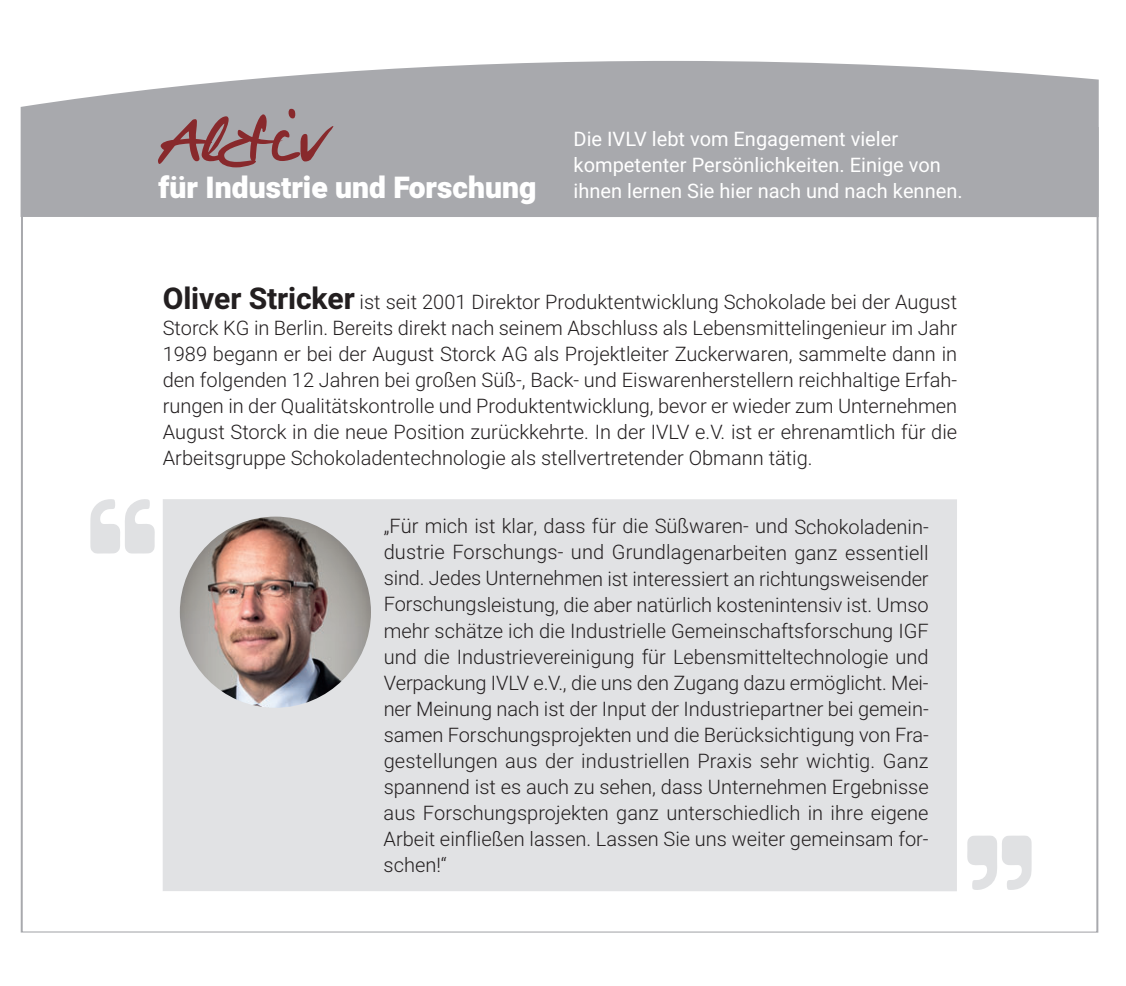
<style>
.page{position:relative;width:1126px;height:986px;background:#fff}
.page>*{position:absolute;margin:0;border:0;box-sizing:border-box;transform-origin:0 0}
.t1{font:71.8px "Alec Handwriting";color:#88292c}
.t2{font:900 30px "Heebo";color:#fff}
.t3{font:300 20px/26px "Heebo";color:#231f20;text-align:justify}
.t4{font:20px/26px "Heebo";color:#fff}
.s1{font-weight:700;font-size:30px}
</style>
<div class="page">
<svg style="left:21px;top:61px;width:1077px;height:156px;background:#aeafb2"></svg>
<div style="left:163px;top:499px;width:793px;height:392px;background:#e1e2e4"></div>
<svg style="left:967px;top:835px;width:64px;height:54px"></svg>
<svg style="left:90px;top:499px;width:65px;height:54px"></svg>
<img style="left:180px;top:516px;width:191px;height:191px;border-radius:50%">
<h1 class="t1" style="left:159px;top:118px;width:168px">Aktiv</h1>
<h2 class="t2" style="left:159px;top:175px;width:379px">für Industrie und Forschung</h2>
<p class="t4" style="left:573px;top:128px;width:390px">Die IVLV lebt vom Engagement vieler kompeten ter Persönlichkeiten. Einige von ihnen lernen Sie hier nach und nach kennen.</p>
<p class="t3" style="left:163px;top:290px;width:795px"><span class="s1">Oliver Stricker</span> ist seit 2001 Direktor Produktentwicklung Schokolade bei der August Storck KG in Berlin. Bereits direkt nach seinem Abschluss als Lebensmittelingenieur im Jahr 1989 begann er bei der August Storck AG als Projektleiter Zuckerwaren, sammelte dann in den folgenden 12 Jahren bei großen Süß-, Back- und Eiswarenherstellern reichhaltige Erfah&shy;rungen in der Qualitätskontrolle und Produktentwicklung, bevor er wieder zum Unternehmen August Storck in die neue Position zurückkehrte. In der IVLV e.V. ist er ehrenamtlich für die Arbeitsgruppe Schokoladentechnologie als stellvertretender Obmann tätig.</p>
<p class="t3" style="left:383px;top:515px;width:546px">„Für mich ist klar, dass für die Süßwaren- und Schokoladenin&shy;dustrie Forschungs- und Grundlagenarbeiten ganz essentiell sind. Jedes Unternehmen ist interessiert an richtungsweisender Forschungsleistung, die aber natürlich kostenintensiv ist. Umso mehr schätze ich die Industrielle Gemeinschaftsforschung IGF und die Industrievereinigung für Lebensmitteltechnologie und Verpackung IVLV e.V., die uns den Zugang dazu ermöglicht. Mei&shy;ner Meinung nach ist der Input der Industriepartner bei gemein&shy;samen Forschungsprojekten und die Berücksichtigung von Fra&shy;gestellungen aus der industriellen Praxis sehr wichtig. Ganz spannend ist es auch zu sehen, dass Unternehmen Ergebnisse aus Forschungsprojekten ganz unterschiedlich in ihre eigene Arbeit einfließen lassen. Lassen Sie uns weiter gemeinsam for&shy;schen!“</p>
</div>
